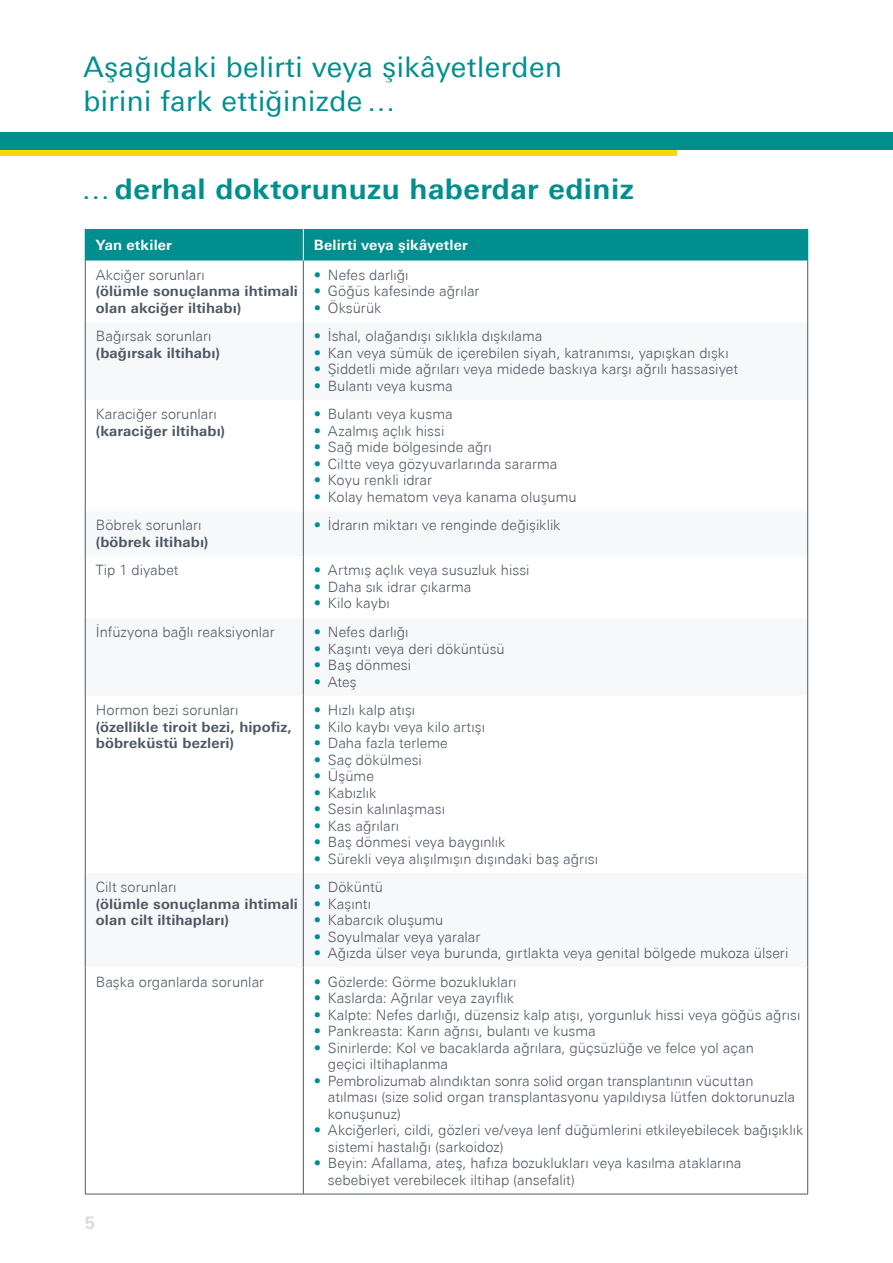
<style>
.page{position:relative;width:893px;height:1263px;background:#fff}
.page>*{position:absolute;margin:0;border:0;box-sizing:border-box;transform-origin:0 0}
.t1{font:28.5px/34.5px "Univers Next Pro";letter-spacing:.015em;color:#008e8e}
.t2{font:700 28.5px "Univers Next Pro";letter-spacing:.015em;color:#008e8e}
.t3{font:700 18px "Univers LT Std";color:#dadce0}
.t4{font:300 14.25px/16.5px "Univers Next Pro";color:#4e5865}
.t5{font:700 14.25px/16.5px "Univers Next Pro";letter-spacing:.005em;color:#4e5865}
.t6{font:700 14.25px "Univers Next Pro";letter-spacing:.005em;color:#fff}
.s1{font-weight:400}
.s2{color:#008e8e}
</style>
<div class="page">
<div style="left:85px;top:229px;width:218px;height:31px;background:#008e8e"></div>
<div style="left:303px;top:229px;width:505px;height:31px;background:#008e8e"></div>
<hr style="left:303px;top:229px;width:1px;height:31px;background:#fff">
<hr style="left:85px;top:260px;width:1px;height:62px;background:#4e5865">
<hr style="left:303px;top:260px;width:1px;height:62px;background:#4e5865">
<hr style="left:807px;top:260px;width:1px;height:62px;background:#4e5865">
<hr style="left:85px;top:322px;width:1px;height:78px;background:#4e5865">
<hr style="left:303px;top:322px;width:1px;height:78px;background:#4e5865">
<hr style="left:807px;top:322px;width:1px;height:78px;background:#4e5865">
<hr style="left:85px;top:400px;width:1px;height:111px;background:#4e5865">
<hr style="left:303px;top:400px;width:1px;height:111px;background:#4e5865">
<hr style="left:807px;top:400px;width:1px;height:111px;background:#4e5865">
<hr style="left:85px;top:511px;width:1px;height:45px;background:#4e5865">
<hr style="left:303px;top:511px;width:1px;height:45px;background:#4e5865">
<hr style="left:807px;top:511px;width:1px;height:45px;background:#4e5865">
<hr style="left:85px;top:556px;width:1px;height:62px;background:#4e5865">
<hr style="left:303px;top:556px;width:1px;height:62px;background:#4e5865">
<hr style="left:807px;top:556px;width:1px;height:62px;background:#4e5865">
<hr style="left:85px;top:618px;width:1px;height:78px;background:#4e5865">
<hr style="left:303px;top:618px;width:1px;height:78px;background:#4e5865">
<hr style="left:807px;top:618px;width:1px;height:78px;background:#4e5865">
<hr style="left:85px;top:873px;width:1px;height:94px;background:#4e5865">
<hr style="left:303px;top:873px;width:1px;height:94px;background:#4e5865">
<hr style="left:807px;top:873px;width:1px;height:94px;background:#4e5865">
<hr style="left:85px;top:967px;width:1px;height:227px;background:#4e5865">
<hr style="left:303px;top:967px;width:1px;height:227px;background:#4e5865">
<hr style="left:807px;top:967px;width:1px;height:227px;background:#4e5865">
<hr style="left:85px;top:696px;width:1px;height:177px;background:#4e5865">
<hr style="left:303px;top:696px;width:1px;height:177px;background:#4e5865">
<hr style="left:807px;top:696px;width:1px;height:177px;background:#4e5865">
<hr style="left:85px;top:1194px;width:218px;height:1px;background:#4e5865">
<hr style="left:303px;top:1194px;width:505px;height:1px;background:#4e5865">
<div style="left:0;top:132px;width:893px;height:18px;background:#008e8e"></div>
<div style="left:0;top:150px;width:677px;height:6px;background:#f4da00"></div>
<h1 class="t1" style="left:83px;top:49px;width:480px">Aşağıdaki belirti veya şikâyetlerden birini fark ettiğinizde…</h1>
<h1 class="t2" style="left:82px;top:171px;width:554px"><span class="s1">…</span>derhal doktorunuzu haberdar ediniz</h1>
<p class="t6" style="left:96px;top:236px;width:78px">Yan etkiler</p>
<p class="t6" style="left:314px;top:236px;width:155px">Belirti veya şikâyetler</p>
<p class="t4" style="left:96px;top:266px;width:110px">Akciğer sorunları</p>
<p class="t5" style="left:96px;top:283px;width:204px">(ölümle sonuçlanma ihtimali olan akciğer iltihabı)</p>
<p class="t4" style="left:314px;top:266px;width:96px"><span class="s2">•</span> Nefes darlığı</p>
<p class="t4" style="left:314px;top:283px;width:167px"><span class="s2">•</span> Göğüs kafesinde ağrılar</p>
<p class="t4" style="left:314px;top:299px;width:69px"><span class="s2">•</span> Öksürük</p>
<p class="t4" style="left:96px;top:328px;width:117px">Bağırsak sorunları</p>
<p class="t5" style="left:96px;top:344px;width:126px">(bağırsak iltihabı)</p>
<p class="t4" style="left:314px;top:328px;width:230px"><span class="s2">•</span> İshal, olağandışı sıklıkla dışkılama</p>
<p class="t4" style="left:314px;top:344px;width:416px"><span class="s2">•</span> Kan veya sümük de içerebilen siyah, katranımsı, yapışkan dışkı</p>
<p class="t4" style="left:314px;top:361px;width:426px"><span class="s2">•</span> Şiddetli mide ağrıları veya midede baskıya karşı ağrılı hassasiyet</p>
<p class="t4" style="left:314px;top:377px;width:140px"><span class="s2">•</span> Bulantı veya kusma</p>
<p class="t4" style="left:96px;top:406px;width:122px">Karaciğer sorunları</p>
<p class="t5" style="left:96px;top:422px;width:131px">(karaciğer iltihabı)</p>
<p class="t4" style="left:314px;top:406px;width:140px"><span class="s2">•</span> Bulantı veya kusma</p>
<p class="t4" style="left:314px;top:422px;width:132px"><span class="s2">•</span> Azalmış açlık hissi</p>
<p class="t4" style="left:314px;top:439px;width:179px"><span class="s2">•</span> Sağ mide bölgesinde ağrı</p>
<p class="t4" style="left:314px;top:455px;width:245px"><span class="s2">•</span> Ciltte veya gözyuvarlarında sararma</p>
<p class="t4" style="left:314px;top:472px;width:120px"><span class="s2">•</span> Koyu renkli idrar</p>
<p class="t4" style="left:314px;top:488px;width:264px"><span class="s2">•</span> Kolay hematom veya kanama oluşumu</p>
<p class="t4" style="left:96px;top:517px;width:107px">Böbrek sorunları</p>
<p class="t5" style="left:96px;top:533px;width:114px">(böbrek iltihabı)</p>
<p class="t4" style="left:314px;top:517px;width:248px"><span class="s2">•</span> İdrarın miktarı ve renginde değişiklik</p>
<p class="t4" style="left:96px;top:562px;width:84px">Tip 1 diyabet</p>
<p class="t4" style="left:314px;top:562px;width:217px"><span class="s2">•</span> Artmış açlık veya susuzluk hissi</p>
<p class="t4" style="left:314px;top:579px;width:159px"><span class="s2">•</span> Daha sık idrar çıkarma</p>
<p class="t4" style="left:314px;top:595px;width:77px"><span class="s2">•</span> Kilo kaybı</p>
<p class="t4" style="left:96px;top:624px;width:180px">İnfüzyona bağlı reaksiyonlar</p>
<p class="t4" style="left:314px;top:624px;width:96px"><span class="s2">•</span> Nefes darlığı</p>
<p class="t4" style="left:314px;top:640px;width:192px"><span class="s2">•</span> Kaşıntı veya deri döküntüsü</p>
<p class="t4" style="left:314px;top:657px;width:99px"><span class="s2">•</span> Baş dönmesi</p>
<p class="t4" style="left:314px;top:673px;width:44px"><span class="s2">•</span> Ateş</p>
<p class="t4" style="left:96px;top:702px;width:144px">Hormon bezi sorunları</p>
<p class="t5" style="left:96px;top:718px;width:198px">(özellikle tiroit bezi, hipofiz, böbreküstü bezleri)</p>
<p class="t4" style="left:314px;top:702px;width:103px"><span class="s2">•</span> Hızlı kalp atışı</p>
<p class="t4" style="left:314px;top:718px;width:173px"><span class="s2">•</span> Kilo kaybı veya kilo artışı</p>
<p class="t4" style="left:314px;top:735px;width:135px"><span class="s2">•</span> Daha fazla terleme</p>
<p class="t4" style="left:314px;top:751px;width:109px"><span class="s2">•</span> Saç dökülmesi</p>
<p class="t4" style="left:314px;top:768px;width:61px"><span class="s2">•</span> Üşüme</p>
<p class="t4" style="left:314px;top:784px;width:64px"><span class="s2">•</span> Kabızlık</p>
<p class="t4" style="left:314px;top:801px;width:133px"><span class="s2">•</span> Sesin kalınlaşması</p>
<p class="t4" style="left:314px;top:817px;width:87px"><span class="s2">•</span> Kas ağrıları</p>
<p class="t4" style="left:314px;top:834px;width:193px"><span class="s2">•</span> Baş dönmesi veya baygınlık</p>
<p class="t4" style="left:314px;top:850px;width:286px"><span class="s2">•</span> Sürekli veya alışılmışın dışındaki baş ağrısı</p>
<p class="t4" style="left:96px;top:879px;width:82px">Cilt sorunları</p>
<p class="t5" style="left:96px;top:895px;width:204px">(ölümle sonuçlanma ihtimali olan cilt iltihapları)</p>
<p class="t4" style="left:314px;top:879px;width:71px"><span class="s2">•</span> Döküntü</p>
<p class="t4" style="left:314px;top:895px;width:59px"><span class="s2">•</span> Kaşıntı</p>
<p class="t4" style="left:314px;top:912px;width:131px"><span class="s2">•</span> Kabarcık oluşumu</p>
<p class="t4" style="left:314px;top:928px;width:168px"><span class="s2">•</span> Soyulmalar veya yaralar</p>
<p class="t4" style="left:314px;top:945px;width:476px"><span class="s2">•</span> Ağızda ülser veya burunda, gırtlakta veya genital bölgede mukoza ülseri</p>
<p class="t4" style="left:96px;top:973px;width:170px">Başka organlarda sorunlar</p>
<p class="t4" style="left:314px;top:973px;width:204px"><span class="s2">•</span> Gözlerde: Görme bozuklukları</p>
<p class="t4" style="left:314px;top:990px;width:202px"><span class="s2">•</span> Kaslarda: Ağrılar veya zayıflık</p>
<p class="t4" style="left:314px;top:1006px;width:488px"><span class="s2">•</span> Kalpte: Nefes darlığı, düzensiz kalp atışı, yorgunluk hissi veya göğüs ağrısı</p>
<p class="t4" style="left:314px;top:1023px;width:283px"><span class="s2">•</span> Pankreasta: Karın ağrısı, bulantı ve kusma</p>
<p class="t4" style="left:328px;top:1039px;width:428px;text-indent:-14px"><span class="s2">•</span> Sinirlerde: Kol ve bacaklarda ağrılara, güçsüzlüğe ve felce yol açan geçici iltihaplanma</p>
<p class="t4" style="left:328px;top:1072px;width:469px;text-indent:-14px"><span class="s2">•</span> Pembrolizumab alındıktan sonra solid organ transplantının vücuttan atılması (size solid organ transplantasyonu yapıldıysa lütfen doktorunuzla konuşunuz)</p>
<p class="t4" style="left:328px;top:1122px;width:477px;text-indent:-14px"><span class="s2">•</span> Akciğerleri, cildi, gözleri ve/veya lenf düğümlerini etkileyebilecek bağışıklık sistemi hastalığı (sarkoidoz)</p>
<p class="t4" style="left:328px;top:1155px;width:415px;text-indent:-14px"><span class="s2">•</span> Beyin: Afallama, ateş, hafıza bozuklukları veya kasılma ataklarına sebebiyet verebilecek iltihap (ansefalit)</p>
<p class="t3" style="left:85px;top:1212px;width:12px">5</p>
</div>
